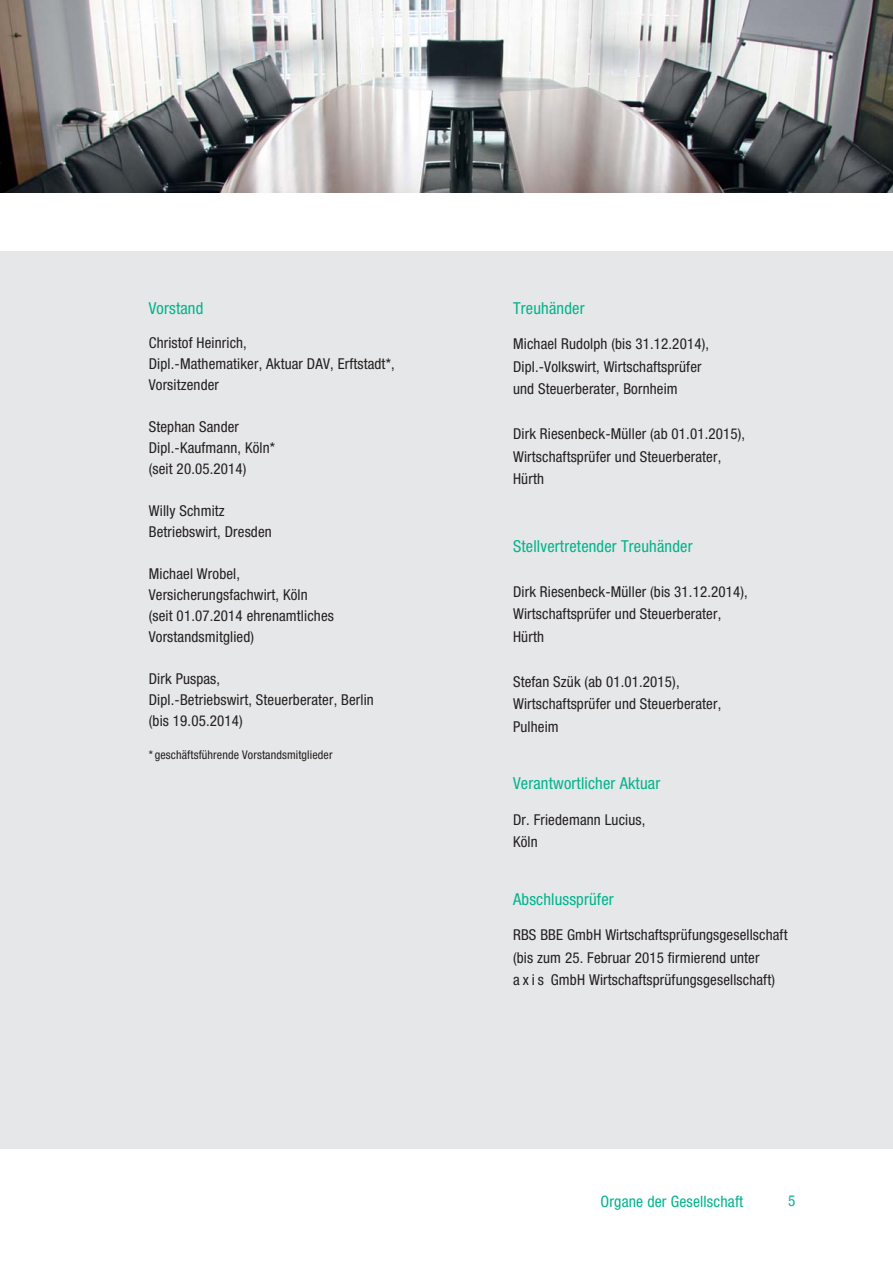
<style>
.page{position:relative;width:893px;height:1263px;background:#fff}
.page>*{position:absolute;margin:0;border:0;box-sizing:border-box;transform-origin:0 0}
.t1{font:condensed 16.5px "Helvetica Neue LT";letter-spacing:.01em;color:#00b48d}
.t2{font:condensed 15.75px "Helvetica Neue LT";letter-spacing:.01em;color:#00b48d}
.t3{font:condensed 15px/22.5px "Helvetica Neue LT";letter-spacing:.01em;color:#231f20}
.t4{font:condensed 15px "Helvetica Neue LT";color:#00b48d}
.t5{font:condensed 12px "Helvetica Neue LT";letter-spacing:.01em;color:#231f20}
</style>
<div class="page">
<div style="left:0;top:252px;width:893px;height:897px;background:#e6e7e8"></div>
<img style="left:0;top:0;width:893px;height:193px">
<p class="t1" style="left:149px;top:302px;width:56px">Vorstand</p>
<p class="t3" style="left:149px;top:334px;width:247px;line-height:21px">Christof Heinrich,<br>Dipl.-Mathematiker, Aktuar DAV, Erftstadt*,<br>Vorsitzender</p>
<p class="t3" style="left:149px;top:418px;width:128px;line-height:21px">Stephan Sander<br>Dipl.-Kaufmann, Köln* (seit 20.05.2014)</p>
<p class="t3" style="left:149px;top:502px;width:124px;line-height:21px">Willy Schmitz<br>Betriebswirt, Dresden</p>
<p class="t3" style="left:149px;top:565px;width:187px;line-height:21px">Michael Wrobel,<br>Versicherungsfachwirt, Köln (seit 01.07.2014 ehrenamtliches<br>Vorstandsmitglied)</p>
<p class="t3" style="left:149px;top:670px;width:227px;line-height:21px">Dirk Puspas,<br>Dipl.-Betriebswirt, Steuerberater, Berlin (bis 19.05.2014)</p>
<p class="t5" style="left:149px;top:751px;width:185px">* geschäftsfü hrende Vorstandsmitglieder</p>
<p class="t1" style="left:513px;top:302px;width:73px">Treuhänder</p>
<p class="t3" style="left:513px;top:334px;width:197px">Michael Rudolph (bis 31.12.2014),<br>Dipl.-Volkswirt, Wirtschaftsprüfer und Steuerberater, Bornheim</p>
<p class="t3" style="left:513px;top:424px;width:234px">Dirk Riesenbeck-Müller (ab 01.01.2015),<br>Wirtschaftsprüfer und Steuerberater,<br>Hürth</p>
<p class="t1" style="left:513px;top:540px;width:181px">Stellvertretender Treuhänder</p>
<p class="t3" style="left:513px;top:582px;width:236px">Dirk Riesenbeck-Müller (bis 31.12.2014),<br>Wirtschaftsprüfer und Steuerberater,<br>Hürth</p>
<p class="t3" style="left:513px;top:672px;width:210px">Stefan Szük (ab 01.01.2015),<br>Wirtschaftsprüfer und Steuerberater,<br>Pulheim</p>
<p class="t1" style="left:513px;top:778px;width:149px">Verantwortlicher Aktuar</p>
<p class="t3" style="left:513px;top:810px;width:134px">Dr. Friedemann Lucius,<br>Köln</p>
<p class="t1" style="left:513px;top:893px;width:102px">Abschlussprüfer</p>
<p class="t3" style="left:513px;top:925px;width:276px">RBS BBE GmbH Wirtschaftsprüfungsgesellschaft (bis zum 25. Februar 2015 firmierend unter<br>a x i s GmbH Wirtschaftsprüfungsgesellschaft)</p>
<p class="t2" style="left:600px;top:1196px;width:144px">Organe der Gesellschaft</p>
<p class="t4" style="left:788px;top:1195px;width:9px">5</p>
</div>
